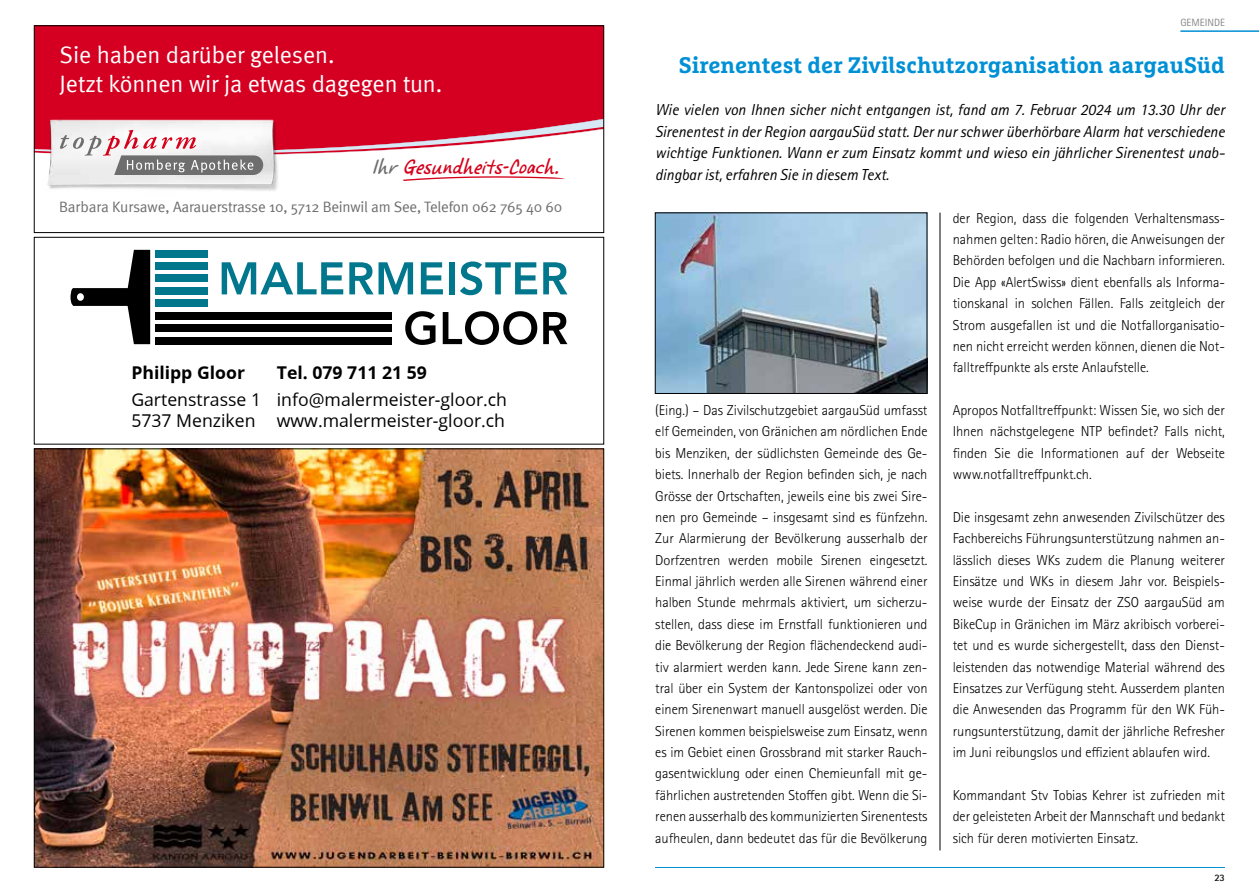
<style>
.page{position:relative;width:1259px;height:893px;background:#fff}
.page>*{position:absolute;margin:0;border:0;box-sizing:border-box;transform-origin:0 0}
.t1{font:23.7px/28.5px "Meta Normal";color:#fff}
.t2{font:700 22.5px "Marselis Slab Pro";color:#0090d6}
.t3{font:italic 22.5px "Casino Hand";color:#d5001a}
.t4{font:17.7px/21.1px "Open Sans";color:#000}
.t5{font:700 17.7px "Open Sans";color:#000}
.t6{font:italic 15.9px/21.3px "Rotis Sans Serif Std";color:#000;text-align:justify}
.t7{font:15px "Meta Normal";letter-spacing:-.01em;color:#6e6e6e}
.t8{font:300 14.4px/21.3px "Rotis Sans Serif Std";letter-spacing:-.005em;color:#000;text-align:justify}
.t9{font:10.5px "Rotis Sans Serif Std";color:#868786}
.t10{font:700 9.9px "Rotis Sans Serif Std";color:#000}
.s1{color:#6e6e6e}
</style>
<div class="page">
<div style="left:34px;top:26px;width:570px;height:129px;background:#d50021"></div>
<img style="left:47px;top:181px;width:231px;height:10px">
<svg style="left:36px;top:119px;width:566px;height:62px"></svg>
<div style="left:34px;top:26px;width:570px;height:207px;border:1px solid #000"></div>
<img style="left:36px;top:451px;width:566px;height:414px">
<hr style="left:1180px;top:30px;width:79px;height:2px;background:#0090d6">
<hr style="left:655px;top:867px;width:570px;height:1px;background:#0090d6">
<hr style="left:939px;top:213px;width:1px;height:637px;background:#000">
<img style="left:657px;top:215px;width:268px;height:177px">
<div style="left:655px;top:213px;width:272px;height:181px;border:1px solid #000"></div>
<svg style="left:71px;top:250px;width:79px;height:94px"></svg>
<div style="left:155px;top:337px;width:236px;height:7px;background:#000"></div>
<div style="left:155px;top:324px;width:236px;height:8px;background:#000"></div>
<div style="left:155px;top:312px;width:236px;height:7px;background:#000"></div>
<svg style="left:405px;top:311px;width:30px;height:34px"></svg>
<svg style="left:443px;top:311px;width:94px;height:34px"></svg>
<svg style="left:543px;top:312px;width:24px;height:32px"></svg>
<div style="left:155px;top:300px;width:53px;height:7px;background:#00778d"></div>
<div style="left:155px;top:287px;width:53px;height:7px;background:#00778d"></div>
<div style="left:155px;top:275px;width:53px;height:7px;background:#00778d"></div>
<div style="left:155px;top:262px;width:53px;height:8px;background:#00778d"></div>
<div style="left:155px;top:250px;width:53px;height:7px;background:#00778d"></div>
<svg style="left:222px;top:262px;width:121px;height:32px"></svg>
<svg style="left:349px;top:262px;width:64px;height:32px"></svg>
<svg style="left:421px;top:262px;width:22px;height:32px"></svg>
<div style="left:449px;top:262px;width:5px;height:32px;background:#00778d"></div>
<svg style="left:460px;top:261px;width:77px;height:34px"></svg>
<svg style="left:543px;top:262px;width:24px;height:32px"></svg>
<div style="left:34px;top:237px;width:570px;height:207px;border:1px solid #000"></div>
<h1 class="t1" style="left:60px;top:40px;width:384px">Sie haben darüber gelesen.<br>Jetzt können wir ja etwas dagegen tun.</h1>
<h2 class="t3" style="left:371px;top:154px;width:199px"><span class="s1">Ihr</span>Gesundheits-Coach.</h2>
<p class="t7" style="left:59px;top:198px;width:505px">Barbara Kursawe, Aarauerstrasse 10, 5712 Beinwil am See, Telefon 062 765 40 60</p>
<p class="t5" style="left:131px;top:362px;width:115px">Philipp Gloor</p>
<p class="t5" style="left:277px;top:362px;width:152px">Tel. 079 711 21 59</p>
<p class="t4" style="left:131px;top:390px;width:377px">Gartenstrasse 1 info@malermeister-gloor.ch<br>5737 Menziken www.malermeister-gloor.ch</p>
<p class="t9" style="left:1180px;top:16px;width:46px">GEMEINDE</p>
<h2 class="t2" style="left:679px;top:51px;width:547px">Sirenentest der Zivilschutzorganisation aargauSüd</h2>
<p class="t6" style="left:655px;top:99px;width:571px">Wie vielen von Ihnen sicher nicht entgangen ist, fand am 7. Februar 2024 um 13.30 Uhr der Sirenentest in der Region aargauSüd statt. Der nur schwer überhörbare Alarm hat verschiedene wichtige Funktionen. Wann er zum Einsatz kommt und wieso ein jährlicher Sirenentest unab&shy;dingbar ist, erfahren Sie in diesem Text.</p>
<p class="t8" style="left:655px;top:400px;width:274px">(Eing.) – Das Zivilschutzgebiet aargauSüd umfasst elf Gemeinden, von Gränichen am nördlichen Ende bis Menziken, der südlichsten Gemeinde des Ge&shy;biets. Innerhalb der Region befinden sich, je nach Grösse der Ortschaften, jeweils eine bis zwei Sire&shy;nen pro Gemeinde – insgesamt sind es fünfzehn.<br>Zur Alarmierung der Bevölkerung ausserhalb der Dorfzentren werden mobile Sirenen eingesetzt.<br>Einmal jährlich werden alle Sirenen während einer halben Stunde mehrmals aktiviert, um sicherzu&shy;stellen, dass diese im Ernstfall funktionieren und die Bevölkerung der Region flächendeckend audi&shy;tiv alarmiert werden kann. Jede Sirene kann zen&shy;tral über ein System der Kantonspolizei oder von einem Sirenenwart manuell ausgelöst werden. Die Sirenen kommen beispielsweise zum Einsatz, wenn es im Gebiet einen Grossbrand mit starker Rauch&shy;gasentwicklung oder einen Chemieunfall mit ge&shy;fährlichen austretenden Stoffen gibt. Wenn die Si&shy;renen ausserhalb des kommunizierten Sirenentests aufheulen, dann bedeutet das für die Bevölkerung</p>
<p class="t8" style="left:952px;top:207px;width:274px">der Region, dass die folgenden Verhaltensmass&shy;nahmen gelten: Radio hören, die Anweisungen der Behörden befolgen und die Nachbarn informieren.<br>Die App «AlertSwiss» dient ebenfalls als Informa&shy;tionskanal in solchen Fällen. Falls zeitgleich der Strom ausgefallen ist und die Notfallorganisatio&shy;nen nicht erreicht werden können, dienen die Not&shy;falltreffpunkte als erste Anlaufstelle.</p>
<p class="t8" style="left:952px;top:400px;width:274px">Apropos Notfalltreffpunkt: Wissen Sie, wo sich der Ihnen nächstgelegene NTP befindet? Falls nicht, finden Sie die Informationen auf der Webseite www.notfalltreffpunkt.ch.</p>
<p class="t8" style="left:952px;top:507px;width:274px">Die insgesamt zehn anwesenden Zivilschützer des Fachbereichs Führungsunterstützung nahmen an&shy;lässlich dieses WKs zudem die Planung weiterer Einsätze und WKs in diesem Jahr vor. Beispiels&shy;weise wurde der Einsatz der ZSO aargauSüd am BikeCup in Gränichen im März akribisch vorberei&shy;tet und es wurde sichergestellt, dass den Dienst&shy;leistenden das notwendige Material während des Einsatzes zur Verfügung steht. Ausserdem planten die Anwesenden das Programm für den WK Füh&shy;rungsunterstützung, damit der jährliche Refresher im Juni reibungslos und effizient ablaufen wird.</p>
<p class="t8" style="left:952px;top:784px;width:274px">Kommandant Stv Tobias Kehrer ist zufrieden mit der geleisteten Arbeit der Mannschaft und bedankt sich für deren motivierten Einsatz.</p>
<p class="t10" style="left:1214px;top:871px;width:12px">23</p>
</div>
